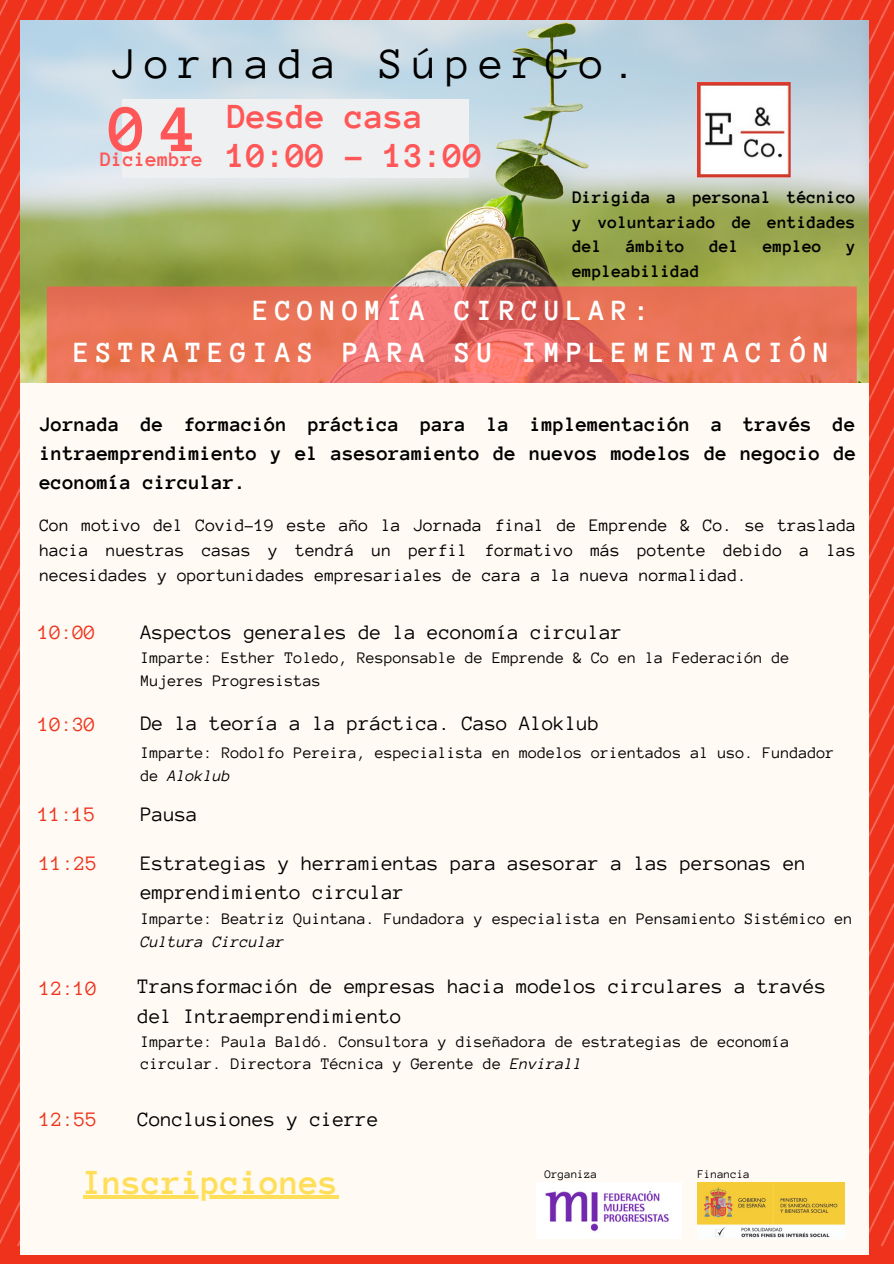
<style>
.page{position:relative;width:894px;height:1264px;background:#fff}
.page>*{position:absolute;margin:0;border:0;box-sizing:border-box;transform-origin:0 0}
.t1{font:700 68.25px "Anonymous Pro";color:#ff5757}
.t2{font:44.85px "Anonymous Pro";letter-spacing:.2em;color:#000}
.t3{font:700 36px "Anonymous Pro";color:#ff5757}
.t4{font:700 36px "Anonymous Pro";color:#ffde59}
.t5{font:700 30px/41.5px "Anonymous Pro";letter-spacing:.2em;color:#fff;text-align:center}
.t6{font:21px/29.2px "Anonymous Pro";color:#000}
.t7{font:700 21px/29px "Anonymous Pro";color:#000;text-align:justify}
.t8{font:21px "Anonymous Pro";color:#ee321b}
.t9{font:700 21px "Anonymous Pro";color:#ff5757}
.t10{font:18px/25px "Anonymous Pro";color:#000;text-align:justify}
.t11{font:700 18px/24.8px "Anonymous Pro";color:#000;text-align:justify}
.t12{font:16.5px/22.5px "Anonymous Pro";color:#000}
.t13{font:italic 16.5px "Anonymous Pro";color:#000}
.t14{font:12px "Anonymous Pro";color:#000}
.s1{font-style:italic}
</style>
<div class="page">
<img style="left:0;top:0;width:893px;height:1245px">
<img style="left:20px;top:21px;width:848px;height:362px">
<svg style="left:47px;top:286px;width:809px;height:97px;background:#e8705b"></svg>
<div style="left:122px;top:99px;width:346px;height:79px;background:#eff0f2"></div>
<div style="left:20px;top:383px;width:848px;height:872px;background:#fffaf4"></div>
<img style="left:697px;top:82px;width:93px;height:96px">
<img style="left:536px;top:1182px;width:145px;height:56px">
<img style="left:697px;top:1182px;width:147px;height:56px">
<hr style="left:83px;top:1195px;width:256px;height:4px;background:#ffde59">
<h2 class="t2" style="left:112px;top:42px;width:527px">Jornada SúperCo.</h2>
<h1 class="t1" style="left:110px;top:95px;width:90px">04</h1>
<p class="t9" style="left:100px;top:149px;width:105px">Diciembre</p>
<h3 class="t3" style="left:227px;top:98px;width:198px">Desde casa</h3>
<h3 class="t3" style="left:227px;top:138px;width:257px">10:00 - 13:00</h3>
<p class="t11" style="left:572px;top:185px;width:285px">Dirigida a personal técnico y voluntariado de entidades del</p>
<p class="t11" style="left:626px;top:234px;width:60px">ámbito</p>
<p class="t11" style="left:709px;top:234px;width:31px">del</p>
<p class="t11" style="left:762px;top:234px;width:60px">empleo</p>
<p class="t11" style="left:846px;top:234px;width:11px">y</p>
<p class="t11" style="left:572px;top:259px;width:129px">empleabilidad</p>
<h3 class="t5" style="left:74px;top:290px;width:757px">ECONOMÍA CIRCULAR:<br>ESTRATEGIAS PARA SU IMPLEMENTACIÓN</h3>
<p class="t7" style="left:40px;top:409px;width:818px">Jornada de formación práctica para la implementación a través de intraemprendimiento y el asesoramiento de nuevos modelos de negocio de economía circular.</p>
<p class="t10" style="left:40px;top:512px;width:817px">Con motivo del Covid-19 este año la Jornada final de Emprende &amp; Co. se traslada hacia nuestras casas y tendrá un perfil formativo más potente debido a las necesidades y oportunidades empresariales de cara a la nueva normalidad.</p>
<p class="t8" style="left:38px;top:622px;width:59px">10:00</p>
<p class="t6" style="left:141px;top:618px;width:483px">Aspectos generales de la economía circular</p>
<p class="t12" style="left:141px;top:647px;width:650px">Imparte: Esther Toledo, Responsable de Emprende &amp; Co en la Federación de<br>Mujeres Progresistas</p>
<p class="t8" style="left:38px;top:713px;width:59px">10:30</p>
<p class="t6" style="left:141px;top:709px;width:460px">De la teoría a la práctica. Caso Aloklub</p>
<p class="t12" style="left:141px;top:742px;width:695px">Imparte: Rodolfo Pereira, especialista en modelos orientados al uso. Fundador de <span class="s1">Aloklub</span></p>
<p class="t8" style="left:38px;top:804px;width:59px">11:15</p>
<p class="t6" style="left:141px;top:800px;width:59px">Pausa</p>
<p class="t8" style="left:40px;top:852px;width:59px">11:25</p>
<p class="t6" style="left:141px;top:848px;width:667px">Estrategias y herramientas para asesorar a las personas en emprendimiento circular</p>
<p class="t12" style="left:141px;top:907px;width:713px">Imparte: Beatriz Quintana. Fundadora y especialista en Pensamiento Sistémico en</p>
<p class="t13" style="left:141px;top:933px;width:146px">Cultura Circular</p>
<p class="t8" style="left:40px;top:978px;width:59px">12:10</p>
<p class="t6" style="left:138px;top:972px;width:690px">Transformación de empresas hacia modelos circulares a través del Intraemprendimiento</p>
<p class="t12" style="left:141px;top:1030px;width:650px">Imparte: Paula Baldó. Consultora y diseñadora de estrategias de economía circular. Directora Técnica y Gerente de <span class="s1">Envirall</span></p>
<p class="t8" style="left:40px;top:1108px;width:59px">12:55</p>
<p class="t6" style="left:138px;top:1104px;width:242px">Conclusiones y cierre</p>
<h3 class="t4" style="left:83px;top:1164px;width:257px">Inscripciones</h3>
<p class="t14" style="left:544px;top:1168px;width:54px">Organiza</p>
<p class="t14" style="left:697px;top:1168px;width:54px">Financia</p>
</div>
